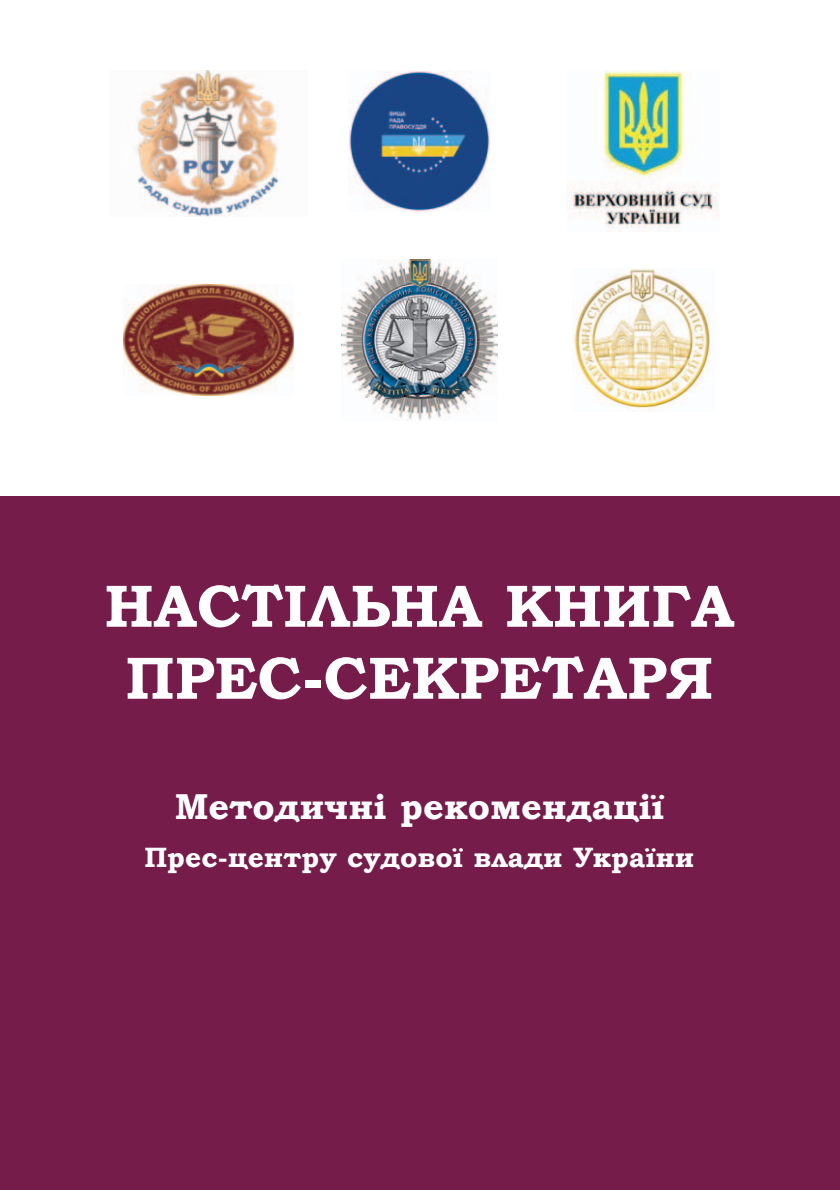
<style>
.page{position:relative;width:840px;height:1190px;background:#fff}
.page>*{position:absolute;margin:0;border:0;box-sizing:border-box;transform-origin:0 0}
.t1{font:700 60px/72px "Bookman Old Style";color:#fff;text-align:center}
.t2{font:700 36px "Bookman Old Style";color:#fff}
.t3{font:700 28px "Bookman Old Style";color:#fff}
</style>
<div class="page">
<div style="left:0;top:496px;width:839px;height:694px;background:#751c4b"></div>
<img style="left:349px;top:71px;width:141px;height:141px">
<img style="left:342px;top:260px;width:155px;height:160px">
<img style="left:568px;top:71px;width:150px;height:161px">
<img style="left:574px;top:268px;width:136px;height:143px">
<img style="left:123px;top:285px;width:170px;height:110px">
<img style="left:135px;top:71px;width:144px;height:145px">
<h1 class="t1" style="left:105px;top:569px;width:631px">НАСТІЛЬНА КНИГА<br>ПРЕС-СЕКРЕТАРЯ</h1>
<p class="t2" style="left:175px;top:785px;width:491px">Методичні рекомендації</p>
<p class="t3" style="left:144px;top:840px;width:552px">Прес-центру судової влади України</p>
</div>
